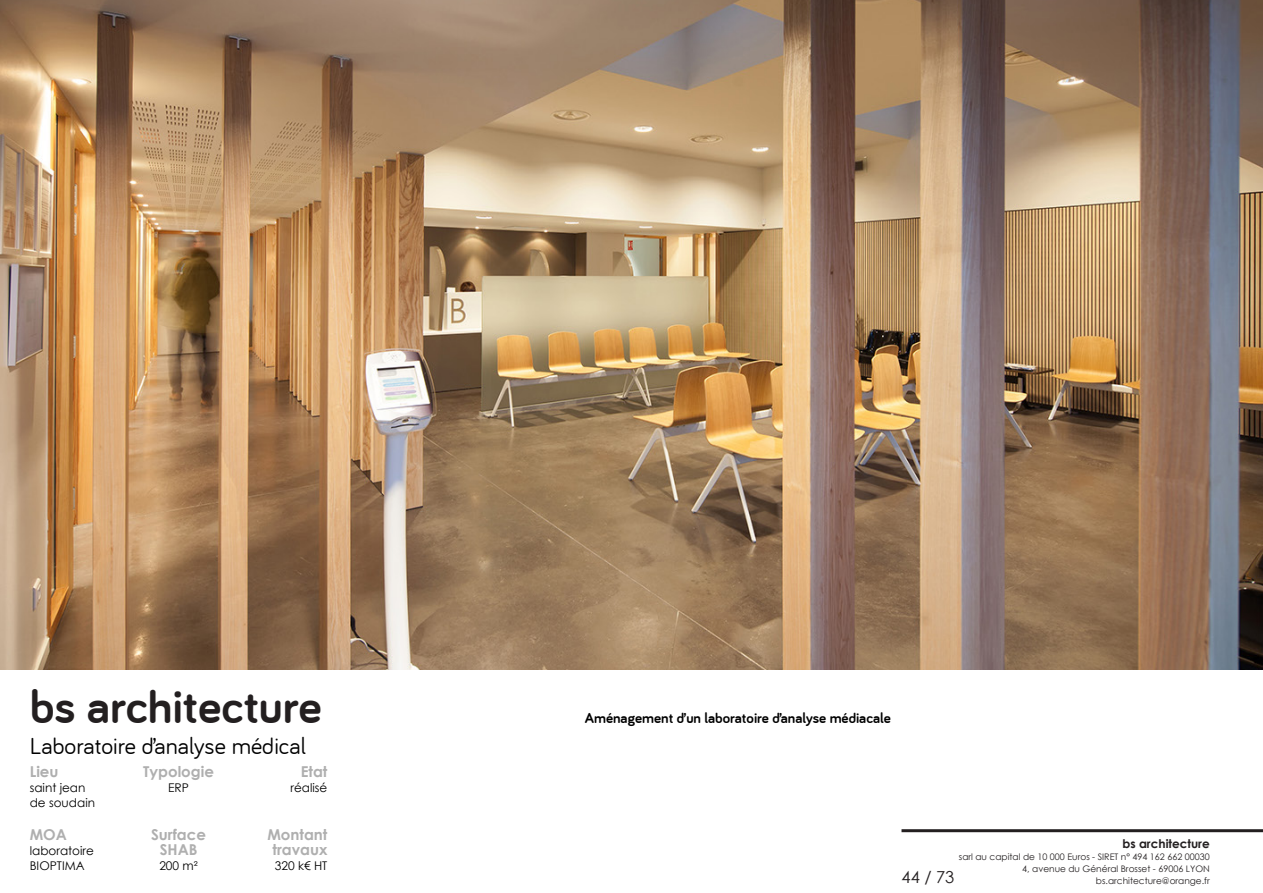
<style>
.page{position:relative;width:1263px;height:893px;background:#fff}
.page>*{position:absolute;margin:0;border:0;box-sizing:border-box;transform-origin:0 0}
.t1{font:700 49.5px "Bariol";color:#231f20}
.c-Sous-titre{font:24px "Bariol";color:#000}
.t2{font:16.5px "Century Gothic";color:#231f20}
.d-Titre_projet__droi{font:700 15px "Bariol";color:#000}
.d-Légende_projet__ce{font:700 15px "Century Gothic";color:#afafaf}
.d-Légende_projet__dr{font:700 15px/15px "Century Gothic";color:#afafaf;text-align:center}
.d-Légende_projert__g{font:700 15px "Century Gothic";color:#afafaf}
.d-Légende_projert__g-2{font:12px "Century Gothic";color:#000}
.t3{font:700 12px "Century Gothic";color:#231f20}
.d-Légende_projet__dr-2{font:12px "Century Gothic";color:#000}
.d-Légende_projet__ce-2{font:12px "Century Gothic";color:#000}
.t4{font:9px/12px "Century Gothic";color:#231f20;text-align:right}
</style>
<div class="page">
<hr style="left:901px;top:829px;width:362px;height:3px;background:#231f20">
<img style="left:0;top:0;width:1263px;height:670px">
<h1 class="t1" style="left:30px;top:678px;width:293px">bs architecture</h1>
<p class="c-Sous-titre" style="left:30px;top:732px;width:278px">Laboratoire d’analyse médical</p>
<p class="d-Légende_projert__g" style="left:30px;top:760px;width:30px">Lieu</p>
<p class="d-Légende_projert__g-2" style="left:30px;top:779px;width:57px">saint jean</p>
<p class="d-Légende_projert__g-2" style="left:30px;top:794px;width:67px">de soudain</p>
<p class="d-Légende_projert__g" style="left:30px;top:824px;width:39px">MOA</p>
<p class="d-Légende_projert__g-2" style="left:30px;top:843px;width:66px">laboratoire</p>
<p class="d-Légende_projert__g-2" style="left:30px;top:858px;width:56px">BIOPTIMA</p>
<p class="d-Légende_projet__ce" style="left:143px;top:760px;width:72px">Typologie</p>
<p class="d-Légende_projet__ce-2" style="left:168px;top:779px;width:22px">ERP</p>
<p class="d-Légende_projet__ce" style="left:151px;top:824px;width:56px">Surface</p>
<p class="d-Légende_projet__ce" style="left:160px;top:839px;width:39px">SHAB</p>
<p class="d-Légende_projet__ce-2" style="left:159px;top:858px;width:40px">200 m²</p>
<p class="d-Légende_projet__dr" style="left:301px;top:763px;width:28px">Etat</p>
<p class="d-Légende_projet__dr-2" style="left:291px;top:779px;width:38px">réalisé</p>
<p class="d-Légende_projet__dr" style="left:267px;top:827px;width:61px">Montant travaux</p>
<p class="d-Légende_projet__dr-2" style="left:275px;top:858px;width:54px">320 k€ HT</p>
<p class="d-Titre_projet__droi" style="left:585px;top:709px;width:308px">Aménagement d’un laboratoire d’analyse médiacale</p>
<h3 class="t3" style="left:1122px;top:834px;width:89px">bs architecture</h3>
<p class="t4" style="left:959px;top:850px;width:252px">sarl au capital de 10 000 Euros - SIRET n° 494 162 662 00030<br>4, avenue du Général Brosset - 69006 LYON bs.architecture@orange.fr</p>
<h3 class="t2" style="left:901px;top:866px;width:54px">44 / 73</h3>
</div>
